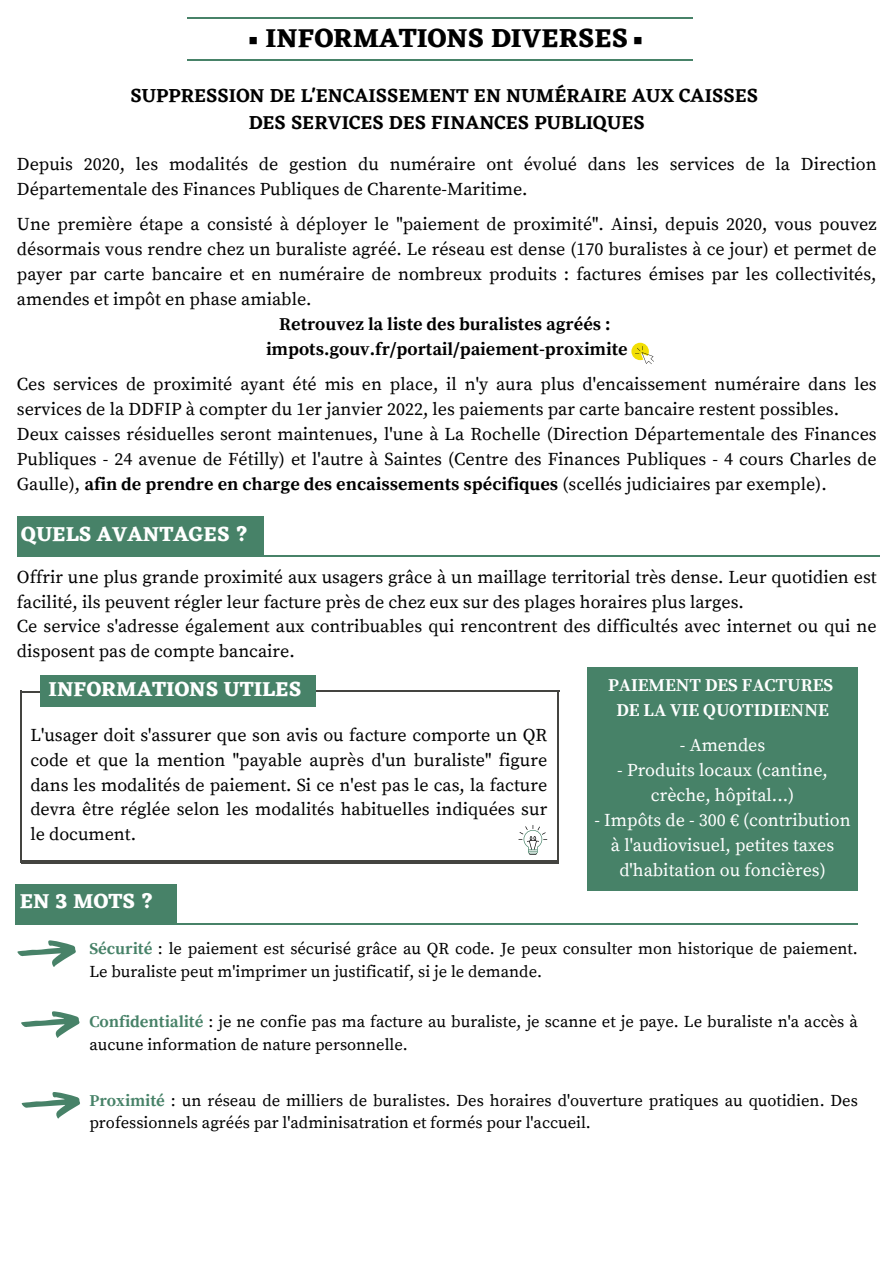
<style>
.page{position:relative;width:894px;height:1264px;background:#fff}
.page>*{position:absolute;margin:0;border:0;box-sizing:border-box;transform-origin:0 0}
.t1{font:700 27px "Eczar";color:#000}
.t2{font:700 21px "Eczar";color:#fff}
.t3{font:600 19.5px/26.8px "Eczar";color:#000;text-align:center}
.t4{font:18px/25px "Source Serif Pro";color:#000}
.t5{font:18px/25px "Source Serif Pro";color:#fff;text-align:center}
.t6{font:700 18px "Source Serif Pro";color:#000}
.t7{font:700 18px/25px "Source Serif Pro";color:#fff;text-align:center}
.t8{font:16.5px/22.5px "Source Serif Pro";color:#000}
.t9{font:700 9px "Noto Sans CJ Ksc";color:#000}
.s1{font-weight:700}
.s2{font-weight:700;color:#478268}
</style>
<div class="page">
<div style="left:587px;top:667px;width:270px;height:224px;background:#478268"></div>
<div style="left:17px;top:516px;width:246px;height:40px;background:#478268"></div>
<hr style="left:20px;top:690px;width:1px;height:173px;background:#444440">
<div style="left:40px;top:675px;width:275px;height:32px;background:#478268"></div>
<svg style="left:22px;top:691px;width:18px;height:1px"></svg>
<hr style="left:316px;top:690px;width:243px;height:1px;background:#444440">
<hr style="left:557px;top:691px;width:1px;height:172px;background:#444440">
<hr style="left:21px;top:862px;width:537px;height:1px;background:#444440">
<svg style="left:518px;top:825px;width:29px;height:29px"></svg>
<hr style="left:17px;top:556px;width:862px;height:1px;background:#478268">
<hr style="left:21px;top:860px;width:536px;height:1px;background:#444440">
<svg style="left:631px;top:343px;width:22px;height:21px"></svg>
<svg style="left:17px;top:940px;width:59px;height:27px"></svg>
<div style="left:15px;top:884px;width:161px;height:39px;background:#478268"></div>
<hr style="left:16px;top:923px;width:841px;height:1px;background:#478268">
<svg style="left:21px;top:1011px;width:59px;height:27px"></svg>
<svg style="left:21px;top:1092px;width:59px;height:26px"></svg>
<hr style="left:188px;top:60px;width:505px;height:1px;background:#478268">
<hr style="left:188px;top:17px;width:505px;height:2px;background:#478268">
<h2 class="t9" style="left:249px;top:33px;width:11px">■</h2>
<p class="t1" style="left:265px;top:21px;width:364px">INFORMATIONS DIVERSES</p>
<p class="t9" style="left:633px;top:33px;width:11px">■</p>
<p class="t3" style="left:130px;top:82px;width:628px">SUPPRESSION DE L'ENCAISSEMENT EN NUMÉRAIRE AUX CAISSES<br>DES SERVICES DES FINANCES PUBLIQUES</p>
<p class="t4" style="left:17px;top:152px;width:861px">Depuis 2020, les modalités de gestion du numéraire ont évolué dans les services de la Direction<br>Départementale des Finances Publiques de Charente-Maritime.</p>
<p class="t4" style="left:17px;top:212px;width:861px;text-align:justify">Une première étape a consisté à déployer le "paiement de proximité". Ainsi, depuis 2020, vous pouvez désormais vous rendre chez un buraliste agréé. Le réseau est dense (170 buralistes à ce jour) et permet de payer par carte bancaire et en numéraire de nombreux produits : factures émises par les collectivités, amendes et impôt en phase amiable.</p>
<p class="t6" style="left:279px;top:313px;width:333px">Retrouvez la liste des buralistes agréés :</p>
<p class="t6" style="left:266px;top:338px;width:363px">impots.gouv.fr/portail/paiement-proximite</p>
<p class="t4" style="left:17px;top:372px;width:861px">Ces services de proximité ayant été mis en place, il n'y aura plus d'encaissement numéraire dans les services de la DDFIP à compter du 1er janvier 2022, les paiements par carte bancaire restent possibles.</p>
<h2 class="t4" style="left:17px;top:422px;width:861px;text-align:justify">Deux caisses résiduelles seront maintenues, l'une à La Rochelle (Direction Départementale des Finances Publiques - 24 avenue de Fétilly) et l'autre à Saintes (Centre des Finances Publiques - 4 cours Charles de Gaulle), <span class="s1">afin de prendre en charge des encaissements spécifiques</span> (scellés judiciaires par exemple).</h2>
<p class="t2" style="left:21px;top:521px;width:229px">QUELS AVANTAGES ?</p>
<h3 class="t4" style="left:17px;top:565px;width:861px">Offrir une plus grande proximité aux usagers grâce à un maillage territorial très dense. Leur quotidien est facilité, ils peuvent régler leur facture près de chez eux sur des plages horaires plus larges.</h3>
<p class="t4" style="left:17px;top:615px;width:861px">Ce service s'adresse également aux contribuables qui rencontrent des difficultés avec internet ou qui ne disposent pas de compte bancaire.</p>
<p class="t2" style="left:49px;top:676px;width:254px">INFORMATIONS UTILES</p>
<p class="t4" style="left:30px;top:723px;width:518px;text-align:justify">L'usager doit s'assurer que son avis ou facture comporte un QR code et que la mention "payable auprès d'un buraliste" figure dans les modalités de paiement. Si ce n'est pas le cas, la facture devra être réglée selon les modalités habituelles indiquées sur le document.</p>
<h1 class="t7" style="left:608px;top:673px;width:227px">PAIEMENT DES FACTURES<br>DE LA VIE QUOTIDIENNE</h1>
<p class="t5" style="left:679px;top:733px;width:87px">- Amendes</p>
<p class="t5" style="left:617px;top:758px;width:212px">- Produits locaux (cantine, crèche, hôpital...)</p>
<h2 class="t5" style="left:594px;top:808px;width:257px">- Impôts de - 300 € (contribution à l'audiovisuel, petites taxes d'habitation ou foncières)</h2>
<p class="t2" style="left:20px;top:888px;width:136px">EN 3 MOTS ?</p>
<p class="t8" style="left:89px;top:938px;width:769px"><span class="s2">Sécurité</span> : le paiement est sécurisé grâce au QR code. Je peux consulter mon historique de paiement.<br>Le buraliste peut m'imprimer un justificatif, si je le demande.</p>
<h2 class="t8" style="left:89px;top:1011px;width:769px"><span class="s2">Confidentialité</span> : je ne confie pas ma facture au buraliste, je scanne et je paye. Le buraliste n'a accès à aucune information de nature personnelle.</h2>
<p class="t8" style="left:89px;top:1089px;width:769px"><span class="s2">Proximité</span> : un réseau de milliers de buralistes. Des horaires d'ouverture pratiques au quotidien. Des professionnels agréés par l'adminisatration et formés pour l'accueil.</p>
</div>
